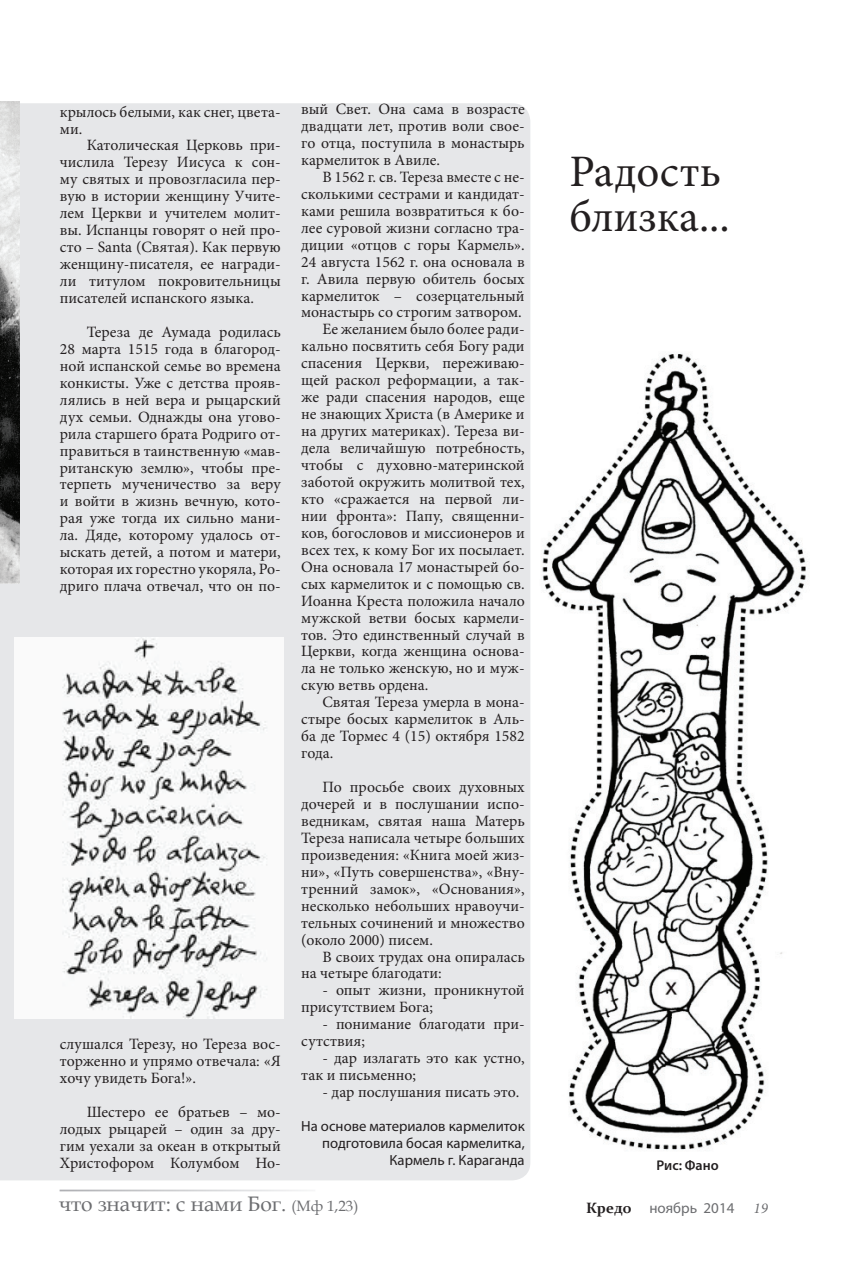
<style>
.page{position:relative;width:851px;height:1263px;background:#fff}
.page>*{position:absolute;margin:0;border:0;box-sizing:border-box;transform-origin:0 0}
.t1{font:45px/45px "Minion Pro";color:#231f20}
.t2{font:21px "Book Antiqua";color:#6c6d70}
.t3{font:15.75px/17px "Minion Pro";color:#231f20;text-align:justify}
.t4{font:15px "Myriad Pro";color:#6c6d70}
.t5{font:italic 15px "Minion Pro";color:#6c6d70}
.t6{font:14.7px/17px "Myriad Pro";color:#231f20;text-align:right}
.t7{font:600 14.1px "Myriad Pro";color:#231f20}
.s1{font-size:15px}
.s2{font-family:"Constantia";font-weight:700;color:#231f20}
</style>
<div class="page">
<div style="left:0;top:103px;width:530px;height:1077px;background:#e6e7e9"></div>
<img style="left:542px;top:353px;width:266px;height:797px">
<img style="left:0;top:101px;width:20px;height:482px">
<img style="left:15px;top:637px;width:268px;height:381px">
<p class="t3" style="left:60px;top:103px;width:222px">крылось белыми, как снег, цвета&shy;ми.</p>
<p class="t3" style="left:60px;top:137px;width:222px;text-indent:27px">Католическая Церковь при&shy;числила Терезу Иисуса к сон&shy;му святых и провозгласила пер&shy;вую в истории женщину Учите&shy;лем Церкви и учителем молит&shy;вы. Испанцы говорят о ней про&shy;сто – Santa (Святая). Как первую женщину-писателя, ее награди&shy;ли титулом покровительницы писателей испанского языка.</p>
<p class="t3" style="left:60px;top:323px;width:222px;text-indent:27px">Тереза де Аумада родилась 28 марта 1515 года в благород&shy;ной испанской семье во времена конкисты. Уже с детства прояв&shy;лялись в ней вера и рыцарский дух семьи. Однажды она угово&shy;рила старшего брата Родриго от&shy;правиться в таинственную «мав&shy;ританскую землю», чтобы пре&shy;терпеть мученичество за веру и войти в жизнь вечную, кото&shy;рая уже тогда их сильно мани&shy;ла. Дяде, которому удалось от&shy;ыскать детей, а потом и матери, которая их горестно укоряла, Ро&shy;дриго плача отвечал, что он по-</p>
<p class="t3" style="left:60px;top:1035px;width:222px">слушался Терезу, но Тереза вос&shy;торженно и упрямо отвечала: «Я хочу увидеть Бога!».</p>
<p class="t3" style="left:60px;top:1103px;width:222px;text-indent:27px">Шестеро ее братьев – мо&shy;лодых рыцарей – один за дру&shy;гим уехали за океан в открытый Христофором Колумбом Но-</p>
<p class="t3" style="left:301px;top:101px;width:225px">вый Свет. Она сама в возрасте двадцати лет, против воли свое&shy;го отца, поступила в монастырь кармелиток в Авиле.</p>
<p class="t3" style="left:322px;top:168px;width:204px">В 1562 г. св. Тереза вместе с не-</p>
<p class="t3" style="left:301px;top:185px;width:225px">сколькими сестрами и кандидат-</p>
<p class="t3" style="left:301px;top:202px;width:225px">ками решила возвратиться к бо-</p>
<p class="t3" style="left:301px;top:219px;width:225px">лее суровой жизни согласно тра-</p>
<p class="t3" style="left:301px;top:236px;width:225px">диции «отцов с горы Кармель».</p>
<p class="t3" style="left:301px;top:253px;width:225px">24 августа 1562 г. она основала в</p>
<p class="t3" style="left:301px;top:270px;width:225px">г. Авила первую обитель босых</p>
<p class="t3" style="left:301px;top:287px;width:225px">кармелиток – созерцательный</p>
<p class="t3" style="left:301px;top:304px;width:222px">монастырь со строгим затвором.</p>
<p class="t3" style="left:322px;top:321px;width:204px">Ее желанием было более ради-</p>
<p class="t3" style="left:301px;top:338px;width:225px">кально посвятить себя Богу ради</p>
<p class="t3" style="left:301px;top:355px;width:225px">спасения Церкви, переживаю-</p>
<p class="t3" style="left:301px;top:372px;width:225px">щей раскол реформации, а так-</p>
<p class="t3" style="left:301px;top:389px;width:225px">же ради спасения народов, еще</p>
<p class="t3" style="left:301px;top:406px;width:225px">не знающих Христа (в Америке и</p>
<p class="t3" style="left:301px;top:423px;width:225px">на других материках). Тереза ви-</p>
<p class="t3" style="left:301px;top:440px;width:225px">дела величайшую потребность,</p>
<p class="t3" style="left:301px;top:457px;width:225px">чтобы с духовно-материнской</p>
<p class="t3" style="left:301px;top:473px;width:225px">заботой окружить молитвой тех,</p>
<p class="t3" style="left:301px;top:490px;width:225px">кто «сражается на первой ли-</p>
<p class="t3" style="left:301px;top:507px;width:225px">нии фронта»: Папу, священни-</p>
<p class="t3" style="left:301px;top:524px;width:225px">ков, богословов и миссионеров и</p>
<p class="t3" style="left:301px;top:541px;width:225px">всех тех, к кому Бог их посылает.</p>
<p class="t3" style="left:301px;top:558px;width:225px">Она основала 17 монастырей бо-</p>
<p class="t3" style="left:301px;top:575px;width:225px">сых кармелиток и с помощью св.</p>
<p class="t3" style="left:301px;top:592px;width:225px">Иоанна Креста положила начало</p>
<p class="t3" style="left:301px;top:609px;width:225px">мужской ветви босых кармели-</p>
<p class="t3" style="left:301px;top:626px;width:225px">тов. Это единственный случай в</p>
<p class="t3" style="left:301px;top:643px;width:225px">Церкви, когда женщина основа-</p>
<p class="t3" style="left:301px;top:660px;width:225px">ла не только женскую, но и муж-</p>
<p class="t3" style="left:301px;top:677px;width:129px">скую ветвь ордена.</p>
<p class="t3" style="left:322px;top:694px;width:204px">Святая Тереза умерла в мона-</p>
<p class="t3" style="left:301px;top:711px;width:225px">стыре босых кармелиток в Аль-</p>
<p class="t3" style="left:301px;top:728px;width:225px">ба де Тормес 4 (15) октября 1582</p>
<p class="t3" style="left:301px;top:745px;width:34px">года.</p>
<p class="t3" style="left:301px;top:779px;width:225px;text-indent:21px">По просьбе своих духовных дочерей и в послушании испо&shy;ведникам, святая наша Матерь Тереза написала четыре больших произведения: «Книга моей жиз&shy;ни», «Путь совершенства», «Вну&shy;тренний замок», «Основания», несколько небольших нравоучи&shy;тельных сочинений и множество (около 2000) писем.</p>
<p class="t3" style="left:301px;top:948px;width:225px;text-indent:21px">В своих трудах она опиралась на четыре благодати:</p>
<p class="t3" style="left:301px;top:982px;width:225px;text-indent:21px">- опыт жизни, проникнутой присутствием Бога;</p>
<p class="t3" style="left:301px;top:1016px;width:225px;text-indent:21px">- понимание благодати при&shy;сутствия;</p>
<p class="t3" style="left:301px;top:1050px;width:225px;text-indent:21px">- дар излагать это как устно, так и письменно;</p>
<p class="t3" style="left:322px;top:1084px;width:198px">- дар послушания писать это.</p>
<p class="t6" style="left:301px;top:1118px;width:225px">На основе материалов кармелиток подготовила босая кармелитка,<br>Кармель г. Караганда</p>
<h1 class="t1" style="left:569px;top:149px;width:162px">Радость близка...</h1>
<p class="t7" style="left:656px;top:1156px;width:64px">Рис: Фано</p>
<h2 class="t2" style="left:59px;top:1189px;width:300px">что значит: с нами Бог. <span class="s1">(Мф 1,23)</span></h2>
<p class="t4" style="left:586px;top:1199px;width:150px"><span class="s2">Кредо</span> ноябрь 2014</p>
<p class="t5" style="left:753px;top:1198px;width:16px">19</p>
</div>
